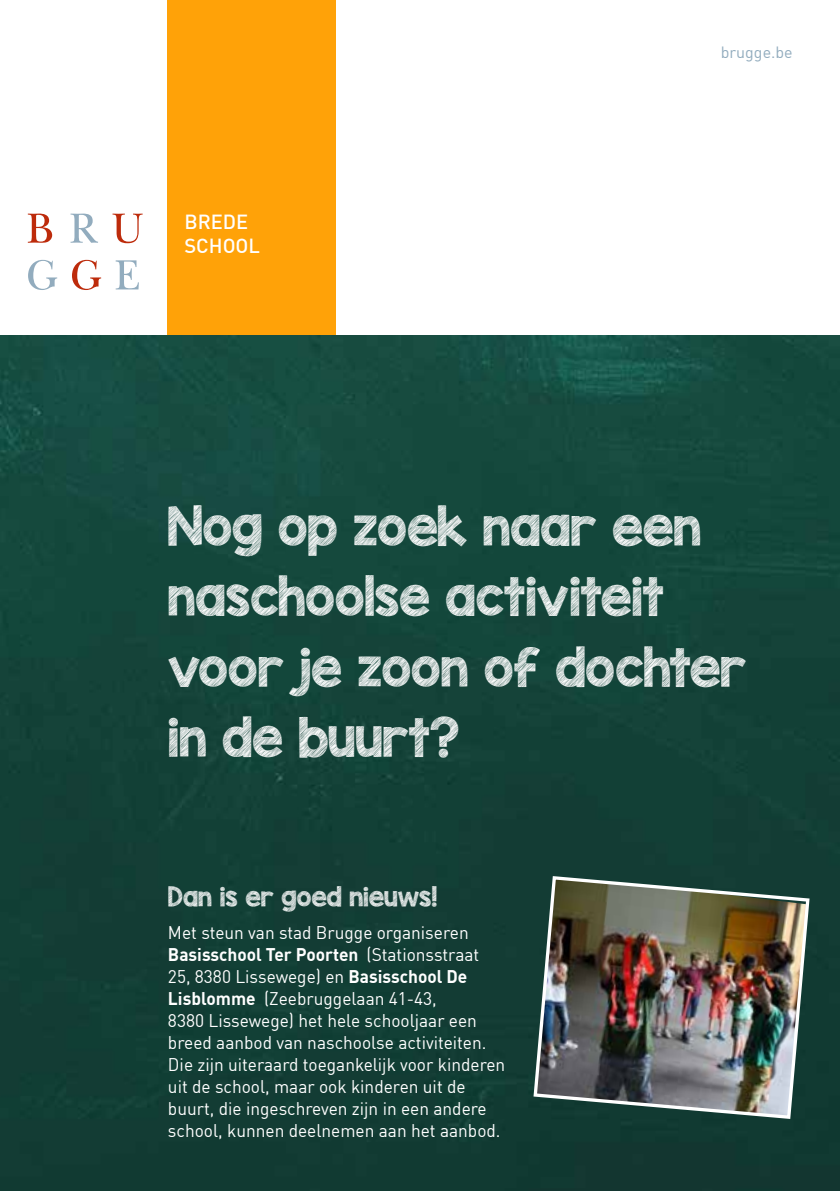
<style>
.page{position:relative;width:840px;height:1191px;background:#fff}
.page>*{position:absolute;margin:0;border:0;box-sizing:border-box;transform-origin:0 0}
.t1{font:44px/70.4px "KG Blank Space Sketch";color:#fff}
.t2{font:22px "KG Blank Space Sketch";color:#fff}
.t3{font:500 20px/24px "DIN Offc Pro";color:#fff}
.t4{font:18px/22px "DIN Offc Pro";color:#fff;scale:.96 1}
.t5{font:16px "DIN Offc Pro";color:#92acbe}
.s1{font-weight:700}
</style>
<div class="page">
<svg style="left:28px;top:213px;width:24px;height:30px"></svg>
<svg style="left:70px;top:214px;width:28px;height:29px"></svg>
<svg style="left:112px;top:214px;width:30px;height:29px"></svg>
<svg style="left:28px;top:260px;width:29px;height:30px"></svg>
<svg style="left:72px;top:260px;width:29px;height:30px"></svg>
<svg style="left:116px;top:260px;width:23px;height:29px"></svg>
<div style="left:168px;top:0;width:168px;height:336px;background:#ffa208"></div>
<img style="left:0;top:336px;width:839px;height:855px">
<img style="left:531px;top:874px;width:279px;height:246px">
<p class="t3" style="left:184px;top:208px;width:77px">BREDE<br>SCHOOL</p>
<p class="t5" style="left:720px;top:39px;width:73px">brugge.be</p>
<h1 class="t1" style="left:168px;top:490px;width:579px">Nog op zoek naar een naschoolse activiteit voor je zoon of dochter in de buurt?</h1>
<p class="t2" style="left:168px;top:880px;width:271px">Dan is er goed nieuws!</p>
<p class="t4" style="left:168px;top:919px;width:353px">Met steun van stad Brugge organiseren <span class="s1">Basisschool Ter Poorten</span> (Stationsstraat 25, 8380 Lissewege) en <span class="s1">Basisschool De Lisblomme</span> (Zeebruggelaan 41-43,<br>8380 Lissewege) het hele schooljaar een breed aanbod van naschoolse activiteiten.<br>Die zijn uiteraard toegankelijk voor kinderen uit de school, maar ook kinderen uit de buurt, die ingeschreven zijn in een andere school, kunnen deelnemen aan het aanbod.</p>
</div>
